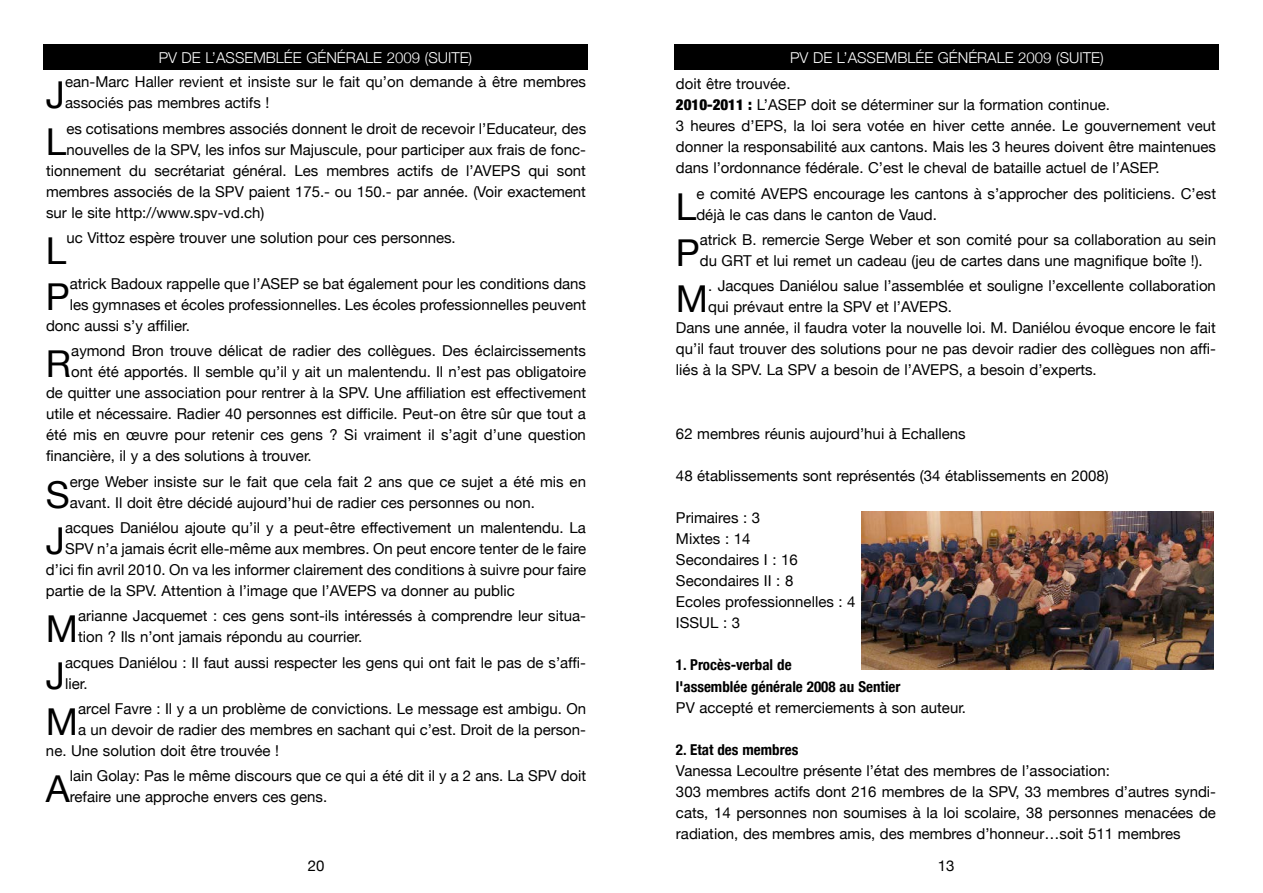
<style>
.page{position:relative;width:1263px;height:893px;background:#fff}
.page>*{position:absolute;margin:0;border:0;box-sizing:border-box;transform-origin:0 0}
.t1{font:37.05px "Helvetica Neue";color:#000}
.t2{font:15px/21px "Helvetica Neue";color:#000}
.t3{font:300 15px "Helvetica Neue";color:#fff}
.t4{font:700 condensed 15px/21.3px "Helvetica Neue";color:#000}
.s1{font-weight:900;font-stretch:condensed}
</style>
<div class="page">
<div style="left:43px;top:45px;width:545px;height:25px;background:#000"></div>
<div style="left:675px;top:45px;width:544px;height:25px;background:#000"></div>
<img style="left:861px;top:512px;width:352px;height:157px">
<p class="t3" style="left:159px;top:48px;width:315px">PV DE L’ASSEMBLÉE GÉNÉRALE 2009 (SUITE)</p>
<p class="t3" style="left:790px;top:48px;width:315px">PV DE L’ASSEMBLÉE GÉNÉRALE 2009 (SUITE)</p>
<h1 class="t1" style="left:46px;top:73px;width:21px">J</h1>
<p class="t2" style="left:65px;top:71px;width:522px">ean-Marc Haller revient et insiste sur le fait qu’on demande à être membres associés pas membres actifs !</p>
<h1 class="t1" style="left:46px;top:119px;width:22px">L</h1>
<p class="t2" style="left:66px;top:117px;width:521px">es cotisations membres associés donnent le droit de recevoir l’Educateur, des</p>
<p class="t2" style="left:66px;top:138px;width:521px">nouvelles de la SPV, les infos sur Majuscule, pour participer aux frais de fonc-</p>
<p class="t2" style="left:46px;top:159px;width:542px">tionnement du secrétariat général. Les membres actifs de l’AVEPS qui sont</p>
<p class="t2" style="left:46px;top:180px;width:542px">membres associés de la SPV paient 175.- ou 150.- par année. (Voir exactement</p>
<p class="t2" style="left:46px;top:201px;width:220px">sur le site http://www.spv-vd.ch)</p>
<h1 class="t1" style="left:46px;top:228px;width:22px">L</h1>
<p class="t2" style="left:66px;top:227px;width:391px">uc Vittoz espère trouver une solution pour ces personnes.</p>
<h1 class="t1" style="left:46px;top:275px;width:25px">P</h1>
<p class="t2" style="left:70px;top:273px;width:518px">atrick Badoux rappelle que l’ASEP se bat également pour les conditions dans</p>
<p class="t2" style="left:70px;top:294px;width:518px">les gymnases et écoles professionnelles. Les écoles professionnelles peuvent</p>
<p class="t2" style="left:46px;top:315px;width:146px">donc aussi s’y affilier.</p>
<h1 class="t1" style="left:46px;top:342px;width:27px">R</h1>
<p class="t2" style="left:71px;top:340px;width:516px">aymond Bron trouve délicat de radier des collègues. Des éclaircissements</p>
<p class="t2" style="left:71px;top:361px;width:516px">ont été apportés. Il semble qu’il y ait un malentendu. Il n’est pas obligatoire</p>
<p class="t2" style="left:46px;top:382px;width:542px">de quitter une association pour rentrer à la SPV. Une affiliation est effectivement</p>
<p class="t2" style="left:46px;top:403px;width:541px">utile et nécessaire. Radier 40 personnes est difficile. Peut-on être sûr que tout a</p>
<p class="t2" style="left:46px;top:424px;width:541px">été mis en œuvre pour retenir ces gens ? Si vraiment il s’agit d’une question</p>
<p class="t2" style="left:46px;top:445px;width:267px">financière, il y a des solutions à trouver.</p>
<h1 class="t1" style="left:46px;top:472px;width:25px">S</h1>
<p class="t2" style="left:70px;top:470px;width:518px">erge Weber insiste sur le fait que cela fait 2 ans que ce sujet a été mis en avant. Il doit être décidé aujourd’hui de radier ces personnes ou non.</p>
<h1 class="t1" style="left:46px;top:518px;width:21px">J</h1>
<p class="t2" style="left:65px;top:517px;width:522px">acques Daniélou ajoute qu’il y a peut-être effectivement un malentendu. La</p>
<p class="t2" style="left:65px;top:538px;width:523px">SPV n’a jamais écrit elle-même aux membres. On peut encore tenter de le faire</p>
<p class="t2" style="left:46px;top:559px;width:542px">d’ici fin avril 2010. On va les informer clairement des conditions à suivre pour faire</p>
<p class="t2" style="left:46px;top:580px;width:470px">partie de la SPV. Attention à l’image que l’AVEPS va donner au public</p>
<h1 class="t1" style="left:46px;top:607px;width:34px">M</h1>
<p class="t2" style="left:78px;top:605px;width:509px">arianne Jacquemet : ces gens sont-ils intéressés à comprendre leur situa&shy;tion ? Ils n’ont jamais répondu au courrier.</p>
<h1 class="t1" style="left:46px;top:653px;width:21px">J</h1>
<p class="t2" style="left:65px;top:651px;width:522px">acques Daniélou : Il faut aussi respecter les gens qui ont fait le pas de s’affi&shy;lier.</p>
<h1 class="t1" style="left:46px;top:699px;width:34px">M</h1>
<p class="t2" style="left:78px;top:697px;width:509px">arcel Favre : Il y a un problème de convictions. Le message est ambigu. On</p>
<p class="t2" style="left:78px;top:718px;width:509px">a un devoir de radier des membres en sachant qui c’est. Droit de la person-</p>
<p class="t2" style="left:46px;top:739px;width:235px">ne. Une solution doit être trouvée !</p>
<h1 class="t1" style="left:46px;top:767px;width:25px">A</h1>
<p class="t2" style="left:70px;top:765px;width:518px">lain Golay: Pas le même discours que ce qui a été dit il y a 2 ans. La SPV doit refaire une approche envers ces gens.</p>
<p class="t2" style="left:676px;top:72px;width:542px">doit être trouvée.<br><span class="s1">2010-2011 :</span> L’ASEP doit se déterminer sur la formation continue.<br>3 heures d’EPS, la loi sera votée en hiver cette année. Le gouvernement veut donner la responsabilité aux cantons. Mais les 3 heures doivent être maintenues dans l’ordonnance fédérale. C’est le cheval de bataille actuel de l’ASEP.</p>
<h1 class="t1" style="left:676px;top:184px;width:22px">L</h1>
<p class="t2" style="left:696px;top:182px;width:521px">e comité AVEPS encourage les cantons à s’approcher des politiciens. C’est déjà le cas dans le canton de Vaud.</p>
<h1 class="t1" style="left:676px;top:230px;width:25px">P</h1>
<p class="t2" style="left:700px;top:229px;width:518px">atrick B. remercie Serge Weber et son comité pour sa collaboration au sein du GRT et lui remet un cadeau (jeu de cartes dans une magnifique boîte !).</p>
<h1 class="t1" style="left:676px;top:277px;width:34px">M</h1>
<p class="t2" style="left:708px;top:275px;width:509px">. Jacques Daniélou salue l’assemblée et souligne l’excellente collaboration</p>
<p class="t2" style="left:708px;top:296px;width:245px">qui prévaut entre la SPV et l’AVEPS.</p>
<p class="t2" style="left:676px;top:317px;width:542px">Dans une année, il faudra voter la nouvelle loi. M. Daniélou évoque encore le fait</p>
<p class="t2" style="left:676px;top:338px;width:541px">qu’il faut trouver des solutions pour ne pas devoir radier des collègues non affi-</p>
<p class="t2" style="left:676px;top:359px;width:422px">liés à la SPV. La SPV a besoin de l’AVEPS, a besoin d’experts.</p>
<p class="t2" style="left:676px;top:422px;width:291px">62 membres réunis aujourd’hui à Echallens</p>
<p class="t2" style="left:676px;top:464px;width:434px">48 établissements sont représentés (34 établissements en 2008)</p>
<p class="t2" style="left:676px;top:506px;width:181px">Primaires : 3<br>Mixtes : 14<br>Secondaires I : 16<br>Secondaires II : 8<br>Ecoles professionnelles : 4<br>ISSUL : 3</p>
<p class="t4" style="left:676px;top:654px;width:226px">1. Procès-verbal de<br>l'assemblée générale 2008 au Sentier</p>
<p class="t2" style="left:676px;top:696px;width:292px">PV accepté et remerciements à son auteur.</p>
<p class="t4" style="left:676px;top:738px;width:124px">2. Etat des membres</p>
<p class="t2" style="left:676px;top:760px;width:541px">Vanessa Lecoultre présente l’état des membres de l’association:<br>303 membres actifs dont 216 membres de la SPV, 33 membres d’autres syndi&shy;cats, 14 personnes non soumises à la loi scolaire, 38 personnes menacées de radiation, des membres amis, des membres d’honneur…soit 511 membres</p>
<p class="t2" style="left:308px;top:854px;width:18px">20</p>
<p class="t2" style="left:938px;top:854px;width:18px">13</p>
</div>
